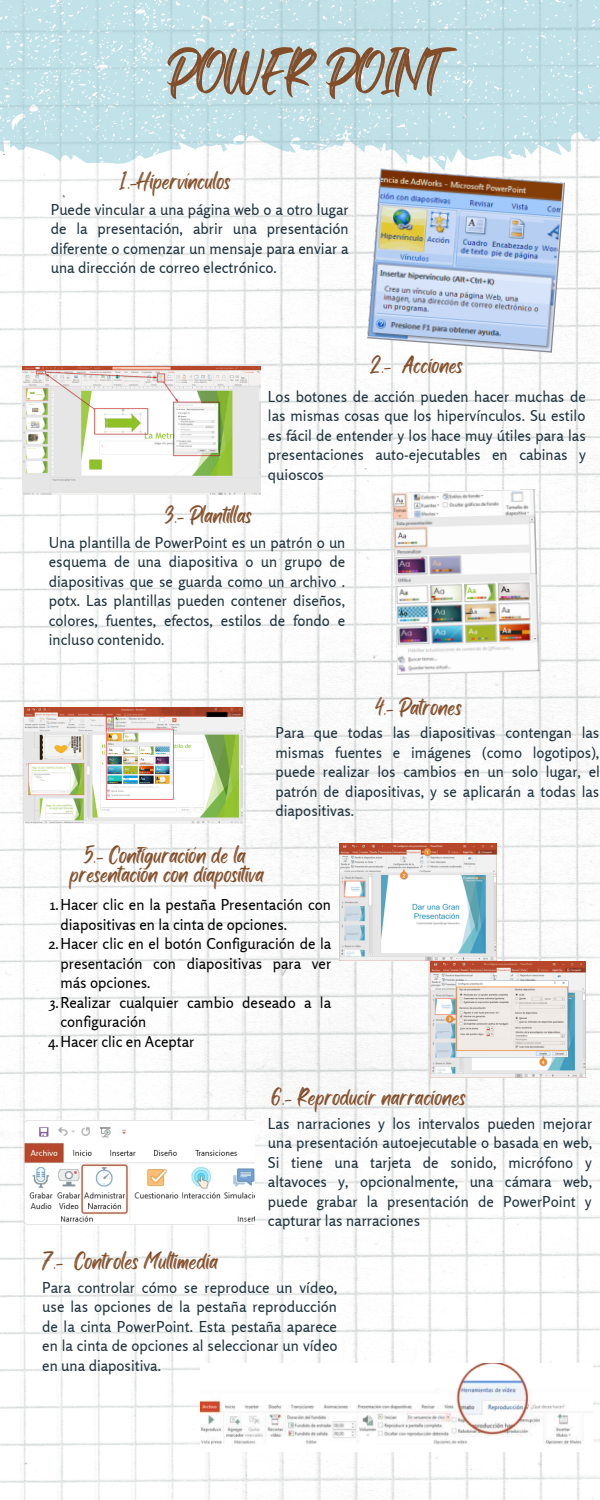
<style>
.page{position:relative;width:600px;height:1500px;background:#fff}
.page>*{position:absolute;margin:0;border:0;box-sizing:border-box;transform-origin:0 0}
.t1{font:57px "Black Bones";color:#824d28}
.t2{font:22px/18.8px "Black Bones";color:#824d28;text-align:center}
.t3{font:15px/19.5px "Rosario";color:#1f323d;text-align:justify}
.t4{font:15px "Rosario";color:#000}
</style>
<div class="page">
<img style="left:0;top:457px;width:600px;height:1043px">
<svg style="left:0;top:0;width:600px;height:457px"></svg>
<img style="left:367px;top:169px;width:198px;height:184px">
<img style="left:23px;top:366px;width:237px;height:129px">
<img style="left:392px;top:489px;width:148px;height:186px">
<img style="left:24px;top:708px;width:219px;height:116px">
<img style="left:340px;top:843px;width:157px;height:118px">
<img style="left:431px;top:961px;width:155px;height:117px">
<img style="left:24px;top:1120px;width:231px;height:105px">
<img style="left:200px;top:1364px;width:393px;height:88px">
<h1 class="t1" style="left:167px;top:33px;width:273px">POWER POINT</h1>
<h2 class="t2" style="left:119px;top:172px;width:113px">1.-Hipervínculos</h2>
<p class="t3" style="left:51px;top:199px;width:300px">Puede vincular a una página web o a otro lugar de la presentación, abrir una presentación diferente o comenzar un mensaje para enviar a una dirección de correo electrónico.</p>
<h2 class="t2" style="left:164px;top:506px;width:89px">3.- Plantillas</h2>
<h2 class="t2" style="left:370px;top:357px;width:95px">2.- Acciones</h2>
<p class="t3" style="left:268px;top:386px;width:320px">Los botones de acción pueden hacer muchas de las mismas cosas que los hipervínculos. Su estilo es fácil de entender y los hace muy útiles para las presentaciones auto-ejecutables en cabinas y quioscos</p>
<p class="t3" style="left:49px;top:533px;width:298px">Una plantilla de PowerPoint es un patrón o un esquema de una diapositiva o un grupo de diapositivas que se guarda como un archivo . potx. Las plantillas pueden contener diseños, colores, fuentes, efectos, estilos de fondo e incluso contenido.</p>
<h2 class="t2" style="left:70px;top:846px;width:195px">5.- Configuración de la presentación con diapositiva</h2>
<h2 class="t2" style="left:375px;top:698px;width:88px">4.- Patrones</h2>
<p class="t3" style="left:275px;top:723px;width:326px">Para que todas las diapositivas contengan las mismas fuentes e imágenes (como logotipos), puede realizar los cambios en un solo lugar, el patrón de diapositivas, y se aplicarán a todas las diapositivas.</p>
<p class="t4" style="left:50px;top:896px;width:283px">1.Hacer clic en la pestaña Presentación con</p>
<p class="t4" style="left:60px;top:915px;width:228px">diapositivas en la cinta de opciones.</p>
<p class="t4" style="left:49px;top:935px;width:284px">2.Hacer clic en el botón Configuración de la</p>
<p class="t4" style="left:60px;top:954px;width:272px">presentación con diapositivas para ver</p>
<p class="t4" style="left:60px;top:974px;width:92px">más opciones.</p>
<p class="t4" style="left:49px;top:993px;width:283px">3.Realizar cualquier cambio deseado a la</p>
<p class="t4" style="left:60px;top:1013px;width:87px">configuración</p>
<p class="t4" style="left:48px;top:1032px;width:148px">4.Hacer clic en Aceptar</p>
<h2 class="t2" style="left:271px;top:1088px;width:196px">6.- Reproducir narraciones</h2>
<p class="t3" style="left:268px;top:1114px;width:326px">Las narraciones y los intervalos pueden mejorar una presentación autoejecutable o basada en web, Si tiene una tarjeta de sonido, micrófono y altavoces y, opcionalmente, una cámara web, puede grabar la presentación de PowerPoint y capturar las narraciones</p>
<h2 class="t2" style="left:42px;top:1252px;width:177px">7.- Controles Multimedia</h2>
<p class="t3" style="left:42px;top:1277px;width:297px">Para controlar cómo se reproduce un vídeo, use las opciones de la pestaña reproducción de la cinta PowerPoint. Esta pestaña aparece en la cinta de opciones al seleccionar un vídeo en una diapositiva.</p>
</div>
